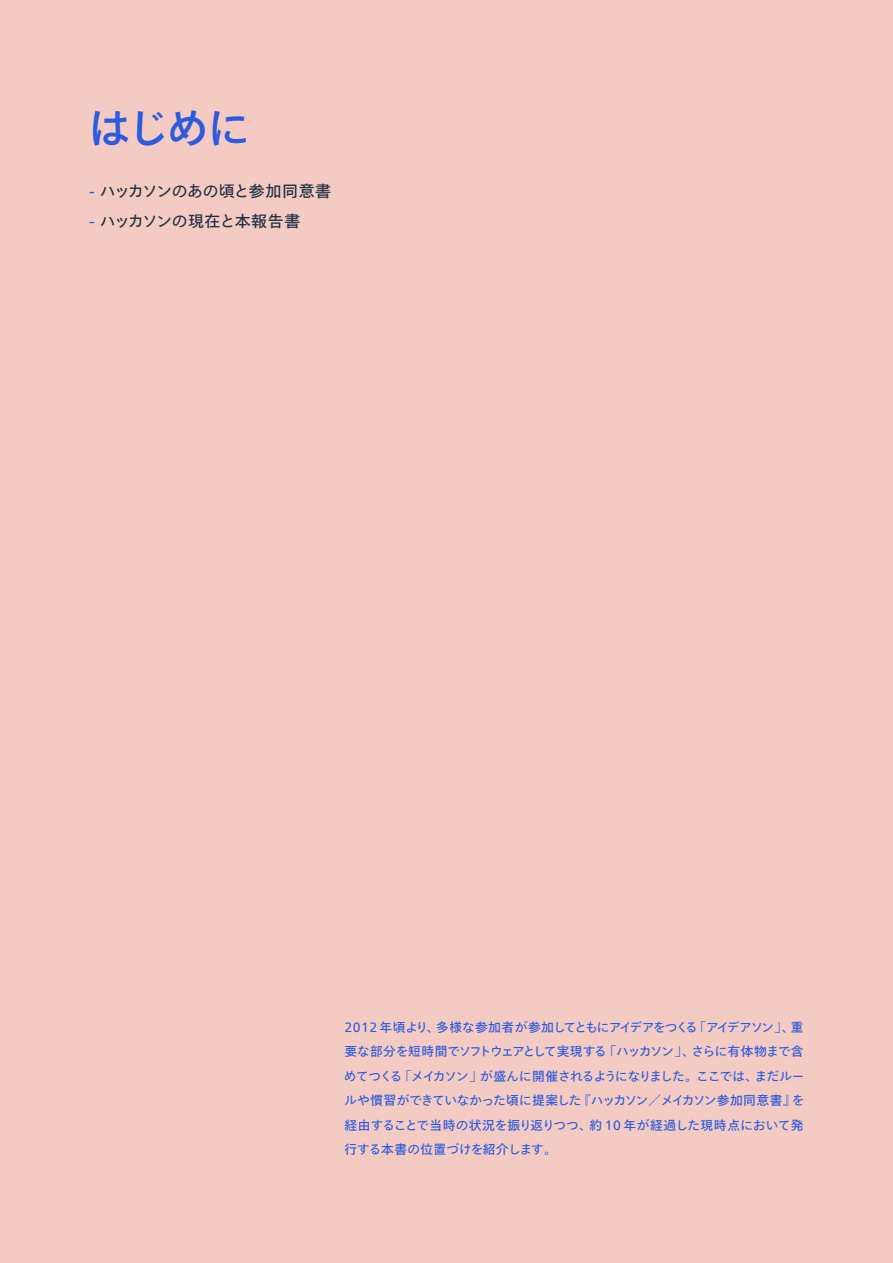
<style>
.page{position:relative;width:893px;height:1263px;background:#f4cbc3}
.page>*{position:absolute;margin:0;border:0;box-sizing:border-box;transform-origin:0 0}
.t1{font:500 42.45px "Tazugane Gothic Std N";color:#2c5bdd}
.t2{font:15.9px "Tazugane Gothic Std N";letter-spacing:-.035em;color:#213046}
.t3{font:12.75px/24.5px "Tazugane Gothic Std N";letter-spacing:.005em;color:#2c5bdd;text-align:justify}
.s1{font-family:"Frutiger Neue LTW1 G";font-size:16.95px;color:#2c5bdd}
.s2{font-family:"Frutiger Neue LTW1 G";font-size:13.5px}
</style>
<div class="page">
<h1 class="t1" style="left:89px;top:98px;width:163px">はじめに</h1>
<p class="t2" style="left:89px;top:180px;width:243px"><span class="s1">-</span> ハッカソンのあの頃と参加同意書</p>
<p class="t2" style="left:89px;top:209px;width:213px"><span class="s1">-</span> ハッカソンの現在と本報告書</p>
<p class="t3" style="left:344px;top:1015px;width:462px"><span class="s2">2012</span> 年頃より、多様な参加者が参加してともにアイデアをつくる「アイデアソン」、重要な部分を短時間でソフトウェアとして実現する「ハッカソン」、さらに有体物まで含めてつくる「メイカソン」が盛んに開催されるようになりました。ここでは、まだルールや慣習ができていなかった頃に提案した『ハッカソン／メイカソン参加同意書』を経由することで当時の状況を振り返りつつ、約 <span class="s2">10</span> 年が経過した現時点において発行する本書の位置づけを紹介します。</p>
</div>
